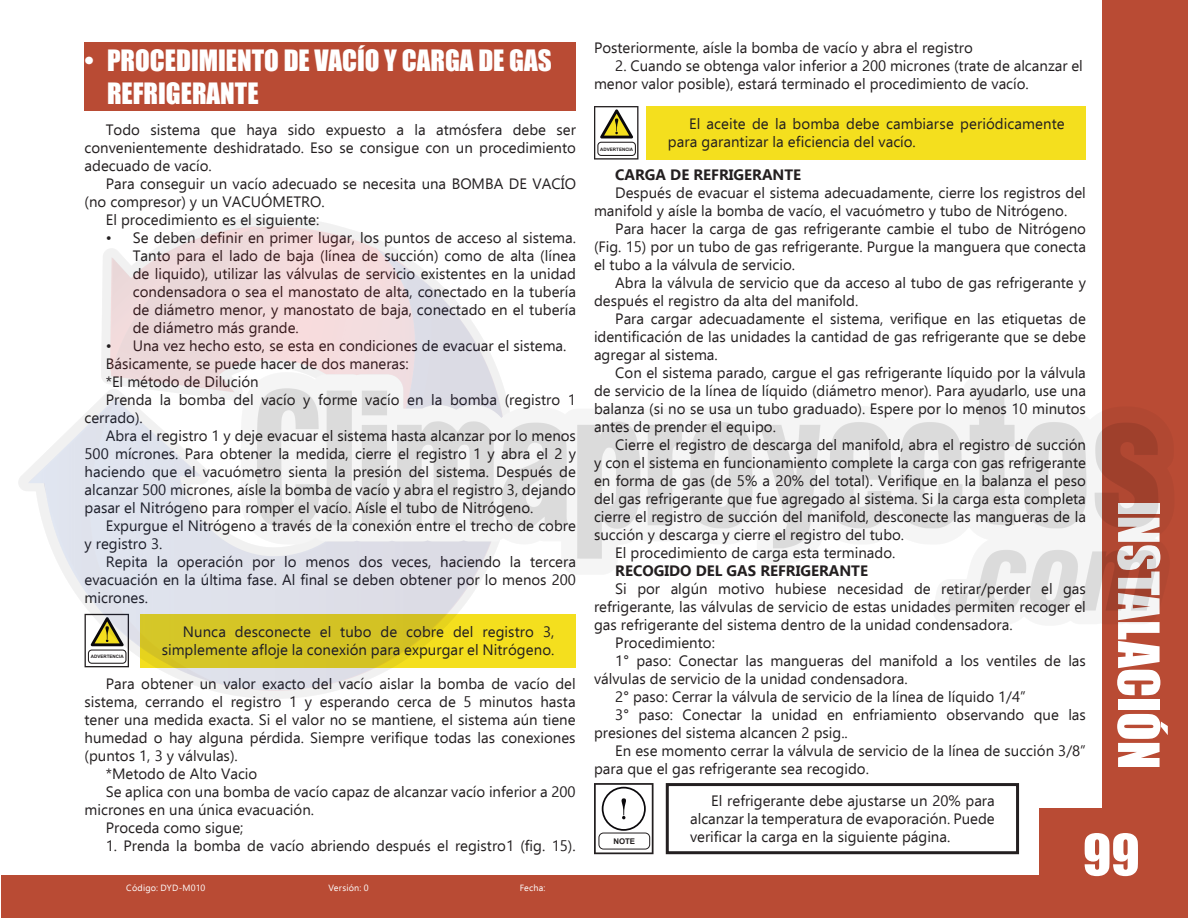
<style>
.page{position:relative;width:1188px;height:918px;background:#fff}
.page>*{position:absolute;margin:0;border:0;box-sizing:border-box;transform-origin:0 0}
.t1{font:52.5px "Impact";color:#fff}
.t2{font:27px/32.4px "Impact";color:#fff}
.t3{font:15px/18px "Ebrima";color:#231f20;text-align:justify}
.t4{font:700 15px "Ebrima";color:#231f20}
.t5{font:9px "Ebrima";letter-spacing:.02em;color:#fff}
.t6{font:700 7.8px "Arial";color:#231f20}
.t7{font:700 4.65px "Arial";color:#231f20}
</style>
<div class="page">
<div style="left:1040px;top:808px;width:148px;height:110px;background:#b94b34"></div>
<div style="left:1103px;top:0;width:85px;height:918px;background:#b94b34"></div>
<div style="left:1px;top:876px;width:1043px;height:42px;background:#b94b34"></div>
<div style="left:647px;top:106px;width:439px;height:54px;background:#f4df1e"></div>
<svg style="left:594px;top:106px;width:44px;height:54px"></svg>
<div style="left:85px;top:43px;width:491px;height:68px;background:#b94b34"></div>
<div style="left:666px;top:783px;width:353px;height:71px;border:3px solid #231f20"></div>
<svg style="left:594px;top:783px;width:60px;height:71px"></svg>
<img style="left:18px;top:206px;width:1141px;height:506px">
<h2 class="t2" style="left:107px;top:44px;width:446px;text-indent:-22px">• PROCEDIMIENTO DE VACÍO Y CARGA DE GAS<br>REFRIGERANTE</h2>
<p class="t3" style="left:85px;top:120px;width:493px;text-indent:21px">Todo sistema que haya sido expuesto a la atmósfera debe ser convenientemente deshidratado. Eso se consigue con un procedimiento adecuado de vacío.</p>
<p class="t3" style="left:106px;top:174px;width:472px">Para conseguir un vacío adecuado se necesita una BOMBA DE VACÍO</p>
<p class="t3" style="left:85px;top:192px;width:242px">(no compresor) y un VACUÓMETRO.</p>
<p class="t3" style="left:106px;top:210px;width:215px">El procedimiento es el siguiente:</p>
<p class="t3" style="left:133px;top:228px;width:445px;text-indent:-27px">• Se deben definir en primer lugar, los puntos de acceso al sistema.<br>Tanto para el lado de baja (línea de succión) como de alta (línea de liquido), utilizar las válvulas de servicio existentes en la unidad condensadora o sea el manostato de alta, conectado en la tubería de diámetro menor, y manostato de baja, conectado en el tubería de diámetro más grande.</p>
<p class="t3" style="left:106px;top:336px;width:462px">• Una vez hecho esto, se esta en condiciones de evacuar el sistema.</p>
<p class="t3" style="left:106px;top:354px;width:305px">Básicamente, se puede hacer de dos maneras:</p>
<p class="t3" style="left:106px;top:372px;width:154px">*El método de Dilución</p>
<p class="t3" style="left:106px;top:390px;width:472px">Prenda la bomba del vacío y forme vacío en la bomba (registro 1</p>
<p class="t3" style="left:85px;top:408px;width:60px">cerrado).</p>
<p class="t3" style="left:106px;top:426px;width:472px">Abra el registro 1 y deje evacuar el sistema hasta alcanzar por lo menos</p>
<p class="t3" style="left:85px;top:444px;width:493px">500 mícrones. Para obtener la medida, cierre el registro 1 y abra el 2 y</p>
<p class="t3" style="left:85px;top:462px;width:493px">haciendo que el vacuómetro sienta la presión del sistema. Después de</p>
<p class="t3" style="left:85px;top:480px;width:493px">alcanzar 500 micrones, aísle la bomba de vacío y abra el registro 3, dejando</p>
<p class="t3" style="left:85px;top:498px;width:450px">pasar el Nitrógeno para romper el vacío. Aísle el tubo de Nitrógeno.</p>
<p class="t3" style="left:106px;top:516px;width:472px">Expurgue el Nitrógeno a través de la conexión entre el trecho de cobre</p>
<p class="t3" style="left:85px;top:534px;width:79px">y registro 3.</p>
<p class="t3" style="left:106px;top:552px;width:472px">Repita la operación por lo menos dos veces, haciendo la tercera</p>
<p class="t3" style="left:85px;top:570px;width:493px">evacuación en la última fase. Al final se deben obtener por lo menos 200</p>
<p class="t3" style="left:85px;top:588px;width:65px">micrones.</p>
<p class="t7" style="left:91px;top:654px;width:34px">ADVERTENCIA</p>
<p class="t3" style="left:162px;top:622px;width:394px;text-align:right">Nunca desconecte el tubo de cobre del registro 3, simplemente afloje la conexión para expurgar el Nitrógeno.</p>
<p class="t3" style="left:106px;top:675px;width:471px">Para obtener un valor exacto del vacío aislar la bomba de vacío del</p>
<p class="t3" style="left:85px;top:693px;width:493px">sistema, cerrando el registro 1 y esperando cerca de 5 minutos hasta</p>
<p class="t3" style="left:85px;top:711px;width:493px">tener una medida exacta. Si el valor no se mantiene, el sistema aún tiene</p>
<p class="t3" style="left:85px;top:729px;width:493px">humedad o hay alguna pérdida. Siempre verifique todas las conexiones</p>
<p class="t3" style="left:85px;top:747px;width:155px">(puntos 1, 3 y válvulas).</p>
<p class="t3" style="left:106px;top:765px;width:153px">*Metodo de Alto Vacio</p>
<p class="t3" style="left:106px;top:783px;width:471px">Se aplica con una bomba de vacío capaz de alcanzar vacío inferior a 200</p>
<p class="t3" style="left:85px;top:801px;width:231px">micrones en una única evacuación.</p>
<p class="t3" style="left:106px;top:819px;width:139px">Proceda como sigue;</p>
<p class="t3" style="left:106px;top:837px;width:471px">1. Prenda la bomba de vacío abriendo después el registro1 (fig. 15).</p>
<p class="t5" style="left:126px;top:881px;width:80px">Código: DYD-M010</p>
<p class="t5" style="left:329px;top:881px;width:42px">Versión: 0</p>
<p class="t5" style="left:520px;top:881px;width:27px">Fecha:</p>
<p class="t3" style="left:594px;top:39px;width:380px">Posteriormente, aísle la bomba de vacío y abra el registro</p>
<p class="t3" style="left:594px;top:57px;width:490px;text-indent:21px">2. Cuando se obtenga valor inferior a 200 micrones (trate de alcanzar el menor valor posible), estará terminado el procedimiento de vacío.</p>
<p class="t7" style="left:600px;top:146px;width:34px">ADVERTENCIA</p>
<p class="t3" style="left:668px;top:115px;width:398px;text-indent:21px">El aceite de la bomba debe cambiarse periódicamente para garantizar la eficiencia del vacío.</p>
<p class="t4" style="left:615px;top:163px;width:187px">CARGA DE REFRIGERANTE</p>
<p class="t3" style="left:594px;top:183px;width:493px;text-indent:21px">Después de evacuar el sistema adecuadamente, cierre los registros del manifold y aísle la bomba de vacío, el vacuómetro y tubo de Nitrógeno.</p>
<p class="t3" style="left:594px;top:219px;width:493px;text-indent:21px">Para hacer la carga de gas refrigerante cambie el tubo de Nitrógeno (Fig. 15) por un tubo de gas refrigerante. Purgue la manguera que conecta el tubo a la válvula de servicio.</p>
<p class="t3" style="left:594px;top:273px;width:493px;text-indent:21px">Abra la válvula de servicio que da acceso al tubo de gas refrigerante y después el registro da alta del manifold.</p>
<p class="t3" style="left:594px;top:309px;width:493px;text-indent:21px">Para cargar adecuadamente el sistema, verifique en las etiquetas de identificación de las unidades la cantidad de gas refrigerante que se debe agregar al sistema.</p>
<p class="t3" style="left:594px;top:363px;width:493px;text-indent:21px">Con el sistema parado, cargue el gas refrigerante líquido por la válvula de servicio de la línea de líquido (diámetro menor). Para ayudarlo, use una balanza (si no se usa un tubo graduado). Espere por lo menos 10 minutos antes de prender el equipo.</p>
<p class="t3" style="left:615px;top:435px;width:472px">Cierre el registro de descarga del manifold, abra el registro de succión</p>
<p class="t3" style="left:594px;top:453px;width:493px">y con el sistema en funcionamiento complete la carga con gas refrigerante</p>
<p class="t3" style="left:594px;top:471px;width:493px">en forma de gas (de 5% a 20% del total). Verifique en la balanza el peso</p>
<p class="t3" style="left:594px;top:489px;width:493px">del gas refrigerante que fue agregado al sistema. Si la carga esta completa</p>
<p class="t3" style="left:594px;top:507px;width:493px">cierre el registro de succión del manifold, desconecte las mangueras de la</p>
<p class="t3" style="left:594px;top:525px;width:312px">succión y descarga y cierre el registro del tubo.</p>
<p class="t3" style="left:615px;top:543px;width:282px">El procedimiento de carga esta terminado.</p>
<p class="t4" style="left:615px;top:559px;width:254px">RECOGIDO DEL GAS REFRIGERANTE</p>
<p class="t3" style="left:615px;top:579px;width:472px">Si por algún motivo hubiese necesidad de retirar/perder el gas</p>
<p class="t3" style="left:594px;top:597px;width:493px">refrigerante, las válvulas de servicio de estas unidades permiten recoger el</p>
<p class="t3" style="left:594px;top:615px;width:420px">gas refrigerante del sistema dentro de la unidad condensadora.</p>
<p class="t3" style="left:615px;top:633px;width:101px">Procedimiento:</p>
<p class="t3" style="left:615px;top:651px;width:472px">1° paso: Conectar las mangueras del manifold a los ventiles de las</p>
<p class="t3" style="left:594px;top:669px;width:315px">válvulas de servicio de la unidad condensadora.</p>
<p class="t3" style="left:615px;top:687px;width:412px">2° paso: Cerrar la válvula de servicio de la línea de líquido 1/4”</p>
<p class="t3" style="left:615px;top:705px;width:472px">3° paso: Conectar la unidad en enfriamiento observando que las</p>
<p class="t3" style="left:594px;top:723px;width:255px">presiones del sistema alcancen 2 psig..</p>
<p class="t3" style="left:615px;top:741px;width:472px">En ese momento cerrar la válvula de servicio de la línea de succión 3/8”</p>
<p class="t3" style="left:594px;top:759px;width:276px">para que el gas refrigerante sea recogido.</p>
<p class="t3" style="left:690px;top:791px;width:306px;text-align:right">El refrigerante debe ajustarse un 20% para alcanzar la temperatura de evaporación. Puede</p>
<h1 class="t1" style="left:1179px;top:500px;width:270px;rotate:90deg">INSTALACIÓN</h1>
<p class="t6" style="left:613px;top:835px;width:23px">NOTE</p>
<p class="t3" style="left:690px;top:827px;width:262px">verificar la carga en la siguiente página.</p>
<h1 class="t1" style="left:1083px;top:814px;width:58px">99</h1>
</div>
